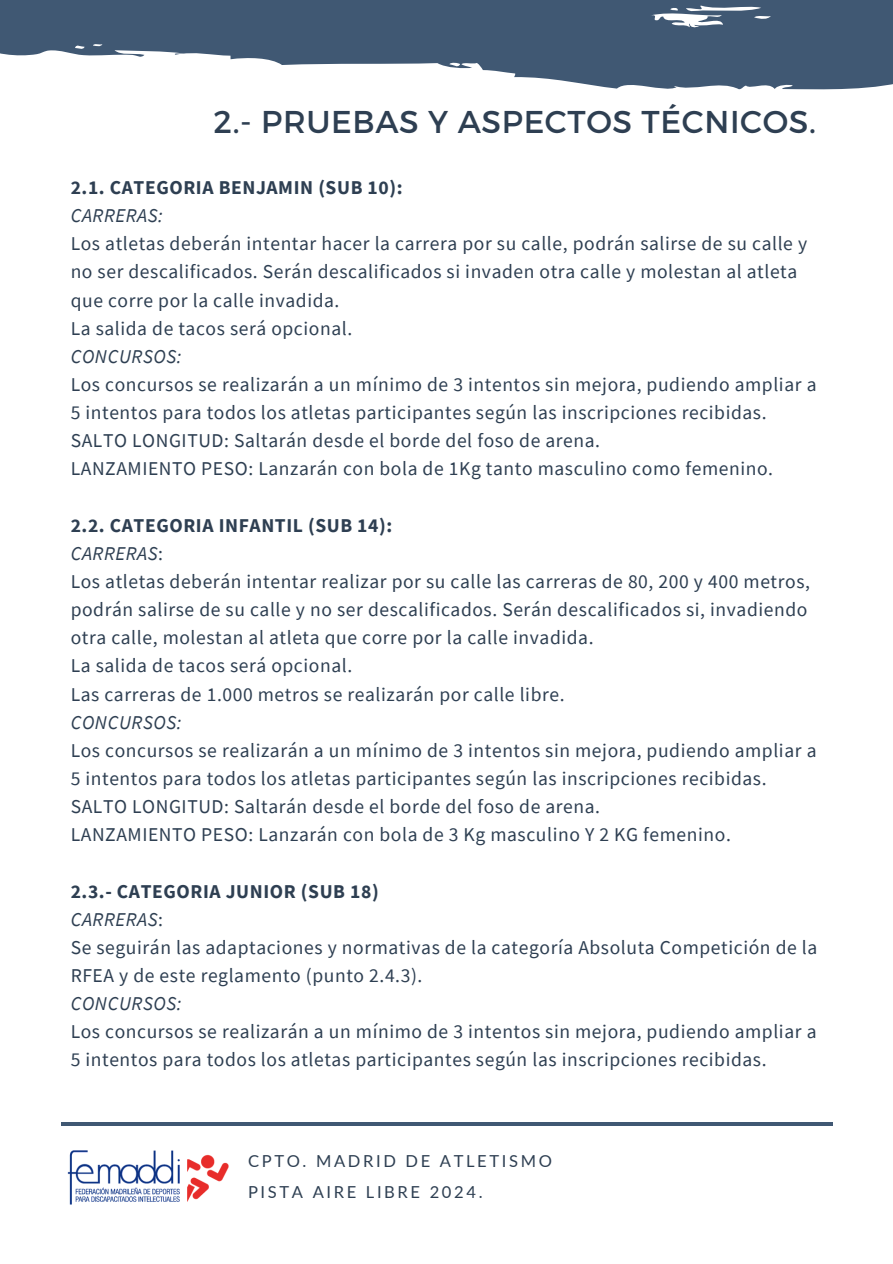
<style>
.page{position:relative;width:893px;height:1264px;background:#fff}
.page>*{position:absolute;margin:0;border:0;box-sizing:border-box;transform-origin:0 0}
.t1{font:31.5px "Montserrat";letter-spacing:.02em;color:#2e3f52}
.t2{font:19.5px/28.2px "Source Sans Pro";letter-spacing:.03em;color:#2e3f52}
.t3{font:700 19.5px "Source Sans Pro";letter-spacing:.03em;color:#2e3f52}
.t4{font:16.5px "Lato";letter-spacing:.16em;color:#2e3f52}
.s1{font-weight:700}
.s2{font-style:italic}
</style>
<div class="page">
<hr style="left:62px;top:1122px;width:770px;height:3px;background:#405873">
<img style="left:67px;top:1150px;width:162px;height:55px">
<svg style="left:0;top:0;width:892px;height:89px;fill:#405873"></svg>
<h2 class="t1" style="left:213px;top:102px;width:604px">2.- PRUEBAS Y ASPECTOS TÉCNICOS.</h2>
<p class="t2" style="left:71px;top:173px;width:747px"><span class="s1">2.1. CATEGORIA BENJAMIN (SUB 10):<br></span><span class="s2">CARRERAS:<br></span>Los atletas deberán intentar hacer la carrera por su calle, podrán salirse de su calle y no ser descalificados. Serán descalificados si invaden otra calle y molestan al atleta que corre por la calle invadida.<br>La salida de tacos será opcional.<br><span class="s2">CONCURSOS:<br></span>Los concursos se realizarán a un mínimo de 3 intentos sin mejora, pudiendo ampliar a 5 intentos para todos los atletas participantes según las inscripciones recibidas.<br>SALTO LONGITUD: Saltarán desde el borde del foso de arena.<br>LANZAMIENTO PESO: Lanzarán con bola de 1Kg tanto masculino como femenino.</p>
<p class="t3" style="left:71px;top:512px;width:323px">2.2. CATEGORIA INFANTIL (SUB 14):</p>
<h1 class="t2" style="left:71px;top:539px;width:747px"><span class="s2">CARRERAS</span>:<br>Los atletas deberán intentar realizar por su calle las carreras de 80, 200 y 400 metros, podrán salirse de su calle y no ser descalificados. Serán descalificados si, invadiendo otra calle, molestan al atleta que corre por la calle invadida.<br>La salida de tacos será opcional.<br>Las carreras de 1.000 metros se realizarán por calle libre.<br><span class="s2">CONCURSOS:<br></span>Los concursos se realizarán a un mínimo de 3 intentos sin mejora, pudiendo ampliar a 5 intentos para todos los atletas participantes según las inscripciones recibidas.<br>SALTO LONGITUD: Saltarán desde el borde del foso de arena.<br>LANZAMIENTO PESO: Lanzarán con bola de 3 Kg masculino Y 2 KG femenino.</h1>
<h1 class="t3" style="left:71px;top:878px;width:309px">2.3.- CATEGORIA JUNIOR (SUB 18)</h1>
<h2 class="t2" style="left:71px;top:904px;width:748px"><span class="s2">CARRERAS</span>:<br>Se seguirán las adaptaciones y normativas de la categoría Absoluta Competición de la RFEA y de este reglamento (punto 2.4.3).<br><span class="s2">CONCURSOS:<br></span>Los concursos se realizarán a un mínimo de 3 intentos sin mejora, pudiendo ampliar a 5 intentos para todos los atletas participantes según las inscripciones recibidas.</h2>
<p class="t4" style="left:248px;top:1150px;width:305px">CPTO. MADRID DE ATLETISMO</p>
<p class="t4" style="left:248px;top:1181px;width:236px">PISTA AIRE LIBRE 2024.</p>
</div>
